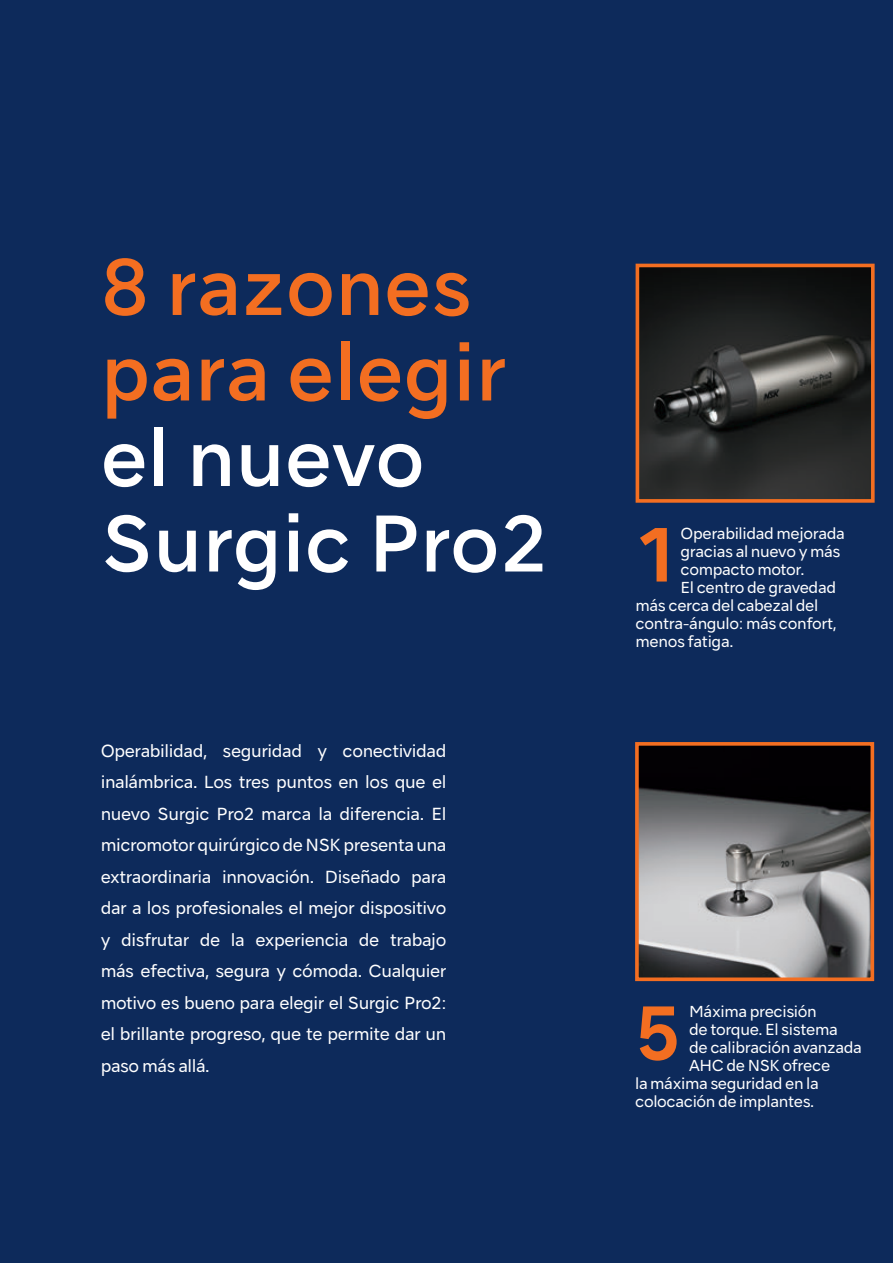
<style>
.page{position:relative;width:893px;height:1263px;background:#0d2a5b}
.page>*{position:absolute;margin:0;border:0;box-sizing:border-box;transform-origin:0 0}
.t1{font:500 75.6px/85.5px "NSKTSRE";color:#f36e21}
.t2{font:500 75.6px "NSKTSRE";color:#fff}
.t3{font:700 72.3px "NSKTSRE";color:#f36e21}
.t4{font:16.5px/31.5px "NSKTSRE";letter-spacing:-.025em;color:#fff;text-align:justify}
.t5{font:15px/18px "NSKTSRE";letter-spacing:-.025em;color:#fff}
</style>
<div class="page">
<img style="left:641px;top:269px;width:229px;height:229px">
<div style="left:636px;top:264px;width:239px;height:239px;border:4px solid #f36e21"></div>
<img style="left:640px;top:747px;width:229px;height:229px">
<div style="left:635px;top:742px;width:239px;height:239px;border:4px solid #f36e21"></div>
<p class="t1" style="left:101px;top:244px;width:407px">8 razones para elegir</p>
<p class="t2" style="left:101px;top:407px;width:326px">el nuevo</p>
<p class="t2" style="left:101px;top:492px;width:449px">Surgic Pro2</p>
<p class="t4" style="left:101px;top:735px;width:347px">Operabilidad, seguridad y conectividad inalámbrica. Los tres puntos en los que el nuevo Surgic Pro2 marca la diferencia. El micromotor quirúrgico de NSK presenta una extraordinaria innovación. Diseñado para dar a los profesionales el mejor dispositivo y disfrutar de la experiencia de trabajo más efectiva, segura y cómoda. Cualquier motivo es bueno para elegir el Surgic Pro2: el brillante progreso, que te permite dar un paso más allá.</p>
<p class="t5" style="left:681px;top:524px;width:166px">Operabilidad mejorada gracias al nuevo y más compacto motor.</p>
<p class="t5" style="left:681px;top:578px;width:157px">El centro de gravedad</p>
<p class="t5" style="left:636px;top:596px;width:184px">más cerca del cabezal del</p>
<p class="t5" style="left:636px;top:614px;width:203px">contra-ángulo: más confort,</p>
<p class="t5" style="left:636px;top:632px;width:99px">menos fatiga.</p>
<p class="t3" style="left:635px;top:505px;width:48px">1</p>
<p class="t5" style="left:689px;top:1003px;width:129px">Máxima precisión</p>
<p class="t5" style="left:689px;top:1021px;width:150px">de torque. El sistema</p>
<p class="t5" style="left:689px;top:1039px;width:174px">de calibración avanzada</p>
<p class="t5" style="left:689px;top:1057px;width:143px">AHC de NSK ofrece</p>
<p class="t5" style="left:635px;top:1075px;width:185px">la máxima seguridad en la</p>
<p class="t5" style="left:635px;top:1093px;width:181px">colocación de implantes.</p>
<p class="t3" style="left:635px;top:984px;width:48px">5</p>
</div>
